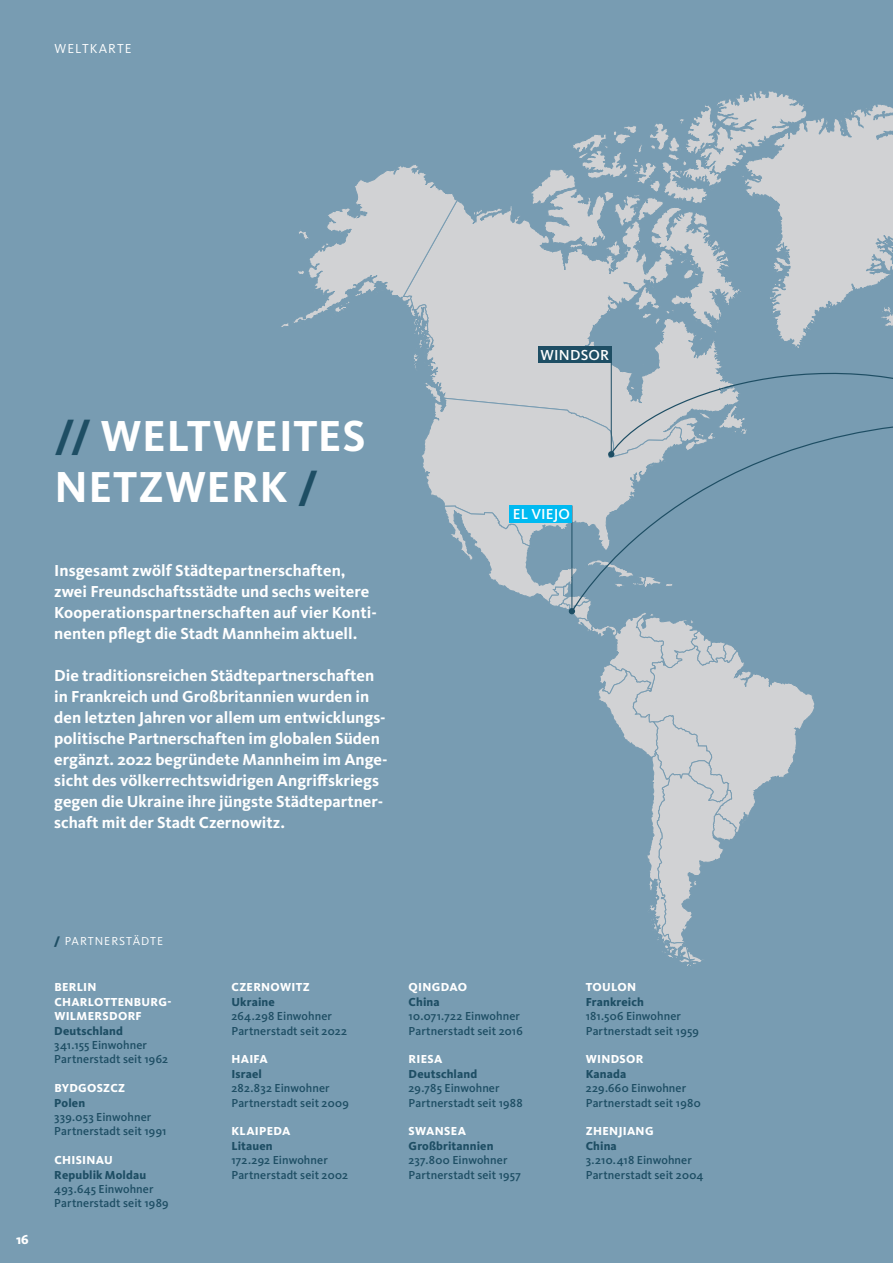
<style>
.page{position:relative;width:893px;height:1263px;background:#789cb2}
.page>*{position:absolute;margin:0;border:0;box-sizing:border-box;transform-origin:0 0}
.t1{font:700 45px/51px "Kievit OT";letter-spacing:.015em;color:#fff}
.t2{font:700 16.5px/21px "Kievit OT";color:#fff}
.t3{font:500 15px "Kievit OT";letter-spacing:.01em;color:#fff}
.t4{font:13.5px "Kievit OT";letter-spacing:.085em;color:#fff}
.t5{font:800 13.5px "Kievit OT";color:#fff}
.t6{font:500 12px/14.4px "Kievit OT";letter-spacing:.01em;color:#1e4e64}
.t7{font:800 12px/14.4px "Kievit OT";letter-spacing:.02em;color:#fff}
.t8{font:800 12px "Kievit OT";letter-spacing:.01em;color:#1e4e64}
.t9{font:12px "Kievit OT";letter-spacing:.085em;color:#fff}
.s1{color:#1e4e64}
.s2{font-weight:900;color:#1e4e64}
</style>
<div class="page">
<svg style="left:807px;top:104px;width:86px;height:225px"></svg>
<svg style="left:414px;top:91px;width:393px;height:306px"></svg>
<svg style="left:281px;top:163px;width:177px;height:188px"></svg>
<svg style="left:422px;top:398px;width:393px;height:568px"></svg>
<svg style="left:571px;top:330px;width:322px;height:283px"></svg>
<hr style="left:611px;top:347px;width:1px;height:106px;background:#1e4e64">
<div style="left:538px;top:347px;width:73px;height:16px;background:#1e4e64"></div>
<hr style="left:572px;top:505px;width:1px;height:107px;background:#1e4e64">
<div style="left:509px;top:505px;width:63px;height:18px;background:#00baf1"></div>
<p class="t4" style="left:54px;top:40px;width:79px">WELTKARTE</p>
<h1 class="t1" style="left:54px;top:410px;width:313px"><span class="s1">//</span> WELTWEITES<br>NETZWERK <span class="s1">/</span></h1>
<p class="t2" style="left:54px;top:559px;width:322px">Insgesamt zwölf Städtepartnerschaften, zwei Freundschaftsstädte und sechs weitere Kooperationspartnerschaften auf vier Konti&shy;nenten pflegt die Stadt Mannheim aktuell.</p>
<p class="t2" style="left:54px;top:664px;width:335px">Die traditionsreichen Städtepartnerschaften in Frankreich und Großbritannien wurden in den letzten Jahren vor allem um entwicklungs&shy;politische Partnerschaften im globalen Süden ergänzt. 2022 begründete Mannheim im Ange&shy;sicht des völkerrechtswidrigen Angriffskriegs gegen die Ukraine ihre jüngste Städtepartner&shy;schaft mit der Stadt Czernowitz.</p>
<p class="t3" style="left:541px;top:346px;width:70px">WINDSOR</p>
<p class="t3" style="left:513px;top:505px;width:59px">EL VIEJO</p>
<p class="t5" style="left:16px;top:1231px;width:14px">16</p>
<p class="t9" style="left:54px;top:933px;width:110px"><span class="s2">/</span> PARTNERSTÄDTE</p>
<p class="t7" style="left:54px;top:980px;width:119px">BERLIN<br>CHARLOTTENBURG-<br>WILMERSDORF</p>
<p class="t8" style="left:54px;top:1023px;width:70px">Deutschland</p>
<p class="t6" style="left:54px;top:1038px;width:115px">341.155 Einwohner<br>Partnerstadt seit 1962</p>
<p class="t7" style="left:54px;top:1081px;width:72px">BYDGOSZCZ</p>
<p class="t8" style="left:54px;top:1095px;width:32px">Polen</p>
<p class="t6" style="left:54px;top:1110px;width:114px">339.053 Einwohner<br>Partnerstadt seit 1991</p>
<p class="t7" style="left:54px;top:1153px;width:60px">CHISINAU</p>
<p class="t8" style="left:54px;top:1167px;width:93px">Republik Moldau</p>
<p class="t6" style="left:54px;top:1182px;width:116px">493.645 Einwohner<br>Partnerstadt seit 1989</p>
<p class="t7" style="left:231px;top:980px;width:80px">CZERNOWITZ</p>
<p class="t8" style="left:231px;top:994px;width:45px">Ukraine</p>
<p class="t6" style="left:231px;top:1009px;width:117px">264.298 Einwohner<br>Partnerstadt seit 2022</p>
<p class="t7" style="left:231px;top:1052px;width:38px">HAIFA</p>
<p class="t8" style="left:231px;top:1066px;width:32px">Israel</p>
<p class="t6" style="left:231px;top:1081px;width:119px">282.832 Einwohner<br>Partnerstadt seit 2009</p>
<p class="t7" style="left:231px;top:1124px;width:60px">KLAIPEDA</p>
<p class="t8" style="left:231px;top:1138px;width:43px">Litauen</p>
<p class="t6" style="left:231px;top:1153px;width:118px">172.292 Einwohner<br>Partnerstadt seit 2002</p>
<p class="t7" style="left:409px;top:980px;width:60px">QINGDAO</p>
<p class="t8" style="left:409px;top:994px;width:33px">China</p>
<p class="t6" style="left:409px;top:1009px;width:116px">10.071.722 Einwohner<br>Partnerstadt seit 2016</p>
<p class="t7" style="left:409px;top:1052px;width:35px">RIESA</p>
<p class="t8" style="left:409px;top:1066px;width:70px">Deutschland</p>
<p class="t6" style="left:409px;top:1081px;width:116px">29.785 Einwohner<br>Partnerstadt seit 1988</p>
<p class="t7" style="left:409px;top:1124px;width:59px">SWANSEA</p>
<p class="t8" style="left:409px;top:1138px;width:86px">Großbritannien</p>
<p class="t6" style="left:409px;top:1153px;width:114px">237.800 Einwohner<br>Partnerstadt seit 1957</p>
<p class="t7" style="left:586px;top:980px;width:52px">TOULON</p>
<p class="t8" style="left:586px;top:994px;width:60px">Frankreich</p>
<p class="t6" style="left:586px;top:1009px;width:115px">181.506 Einwohner<br>Partnerstadt seit 1959</p>
<p class="t7" style="left:586px;top:1052px;width:59px">WINDSOR</p>
<p class="t8" style="left:586px;top:1066px;width:42px">Kanada</p>
<p class="t6" style="left:586px;top:1081px;width:116px">229.660 Einwohner<br>Partnerstadt seit 1980</p>
<p class="t7" style="left:586px;top:1124px;width:69px">ZHENJIANG</p>
<p class="t8" style="left:586px;top:1138px;width:33px">China</p>
<p class="t6" style="left:586px;top:1153px;width:119px">3.210.418 Einwohner<br>Partnerstadt seit 2004</p>
</div>
